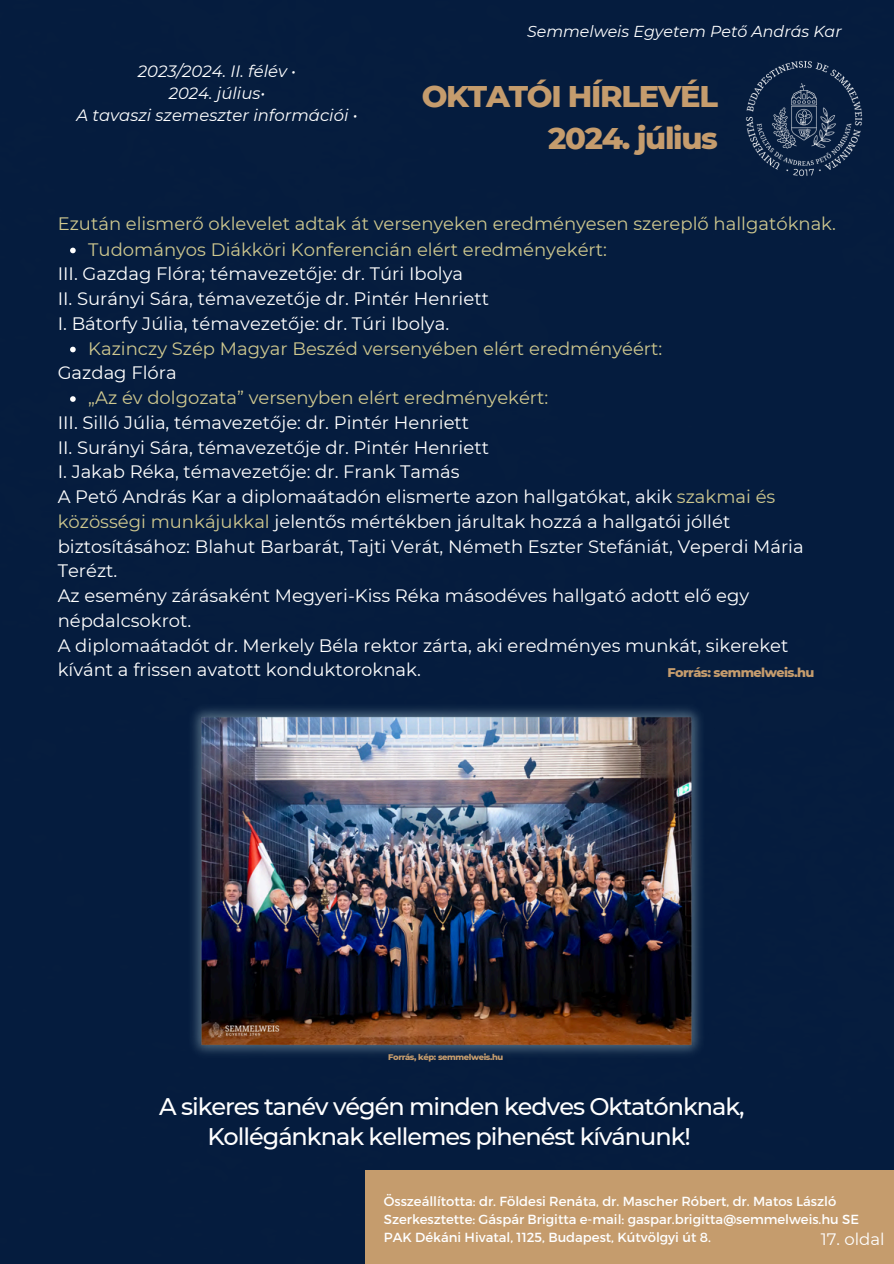
<style>
.page{position:relative;width:894px;height:1264px;background:#fff}
.page>*{position:absolute;margin:0;border:0;box-sizing:border-box;transform-origin:0 0}
.t1{font:800 30.45px/42.5px "Montserrat";letter-spacing:-.045em;color:#c59c6d;text-align:right}
.t2{font:500 24px/29.2px "Montserrat";letter-spacing:-.045em;color:#fff;text-align:center}
.t3{font:18px/24.8px "Montserrat";color:#fff}
.t4{font:18px "Montserrat";color:#cfc88f}
.t5{font:italic 16.5px/22.4px "Montserrat";color:#fff;text-align:center}
.t6{font:16.5px "Montserrat";color:#fff}
.t7{font:italic 15.9px "Montserrat";color:#fff}
.t8{font:13.2px/17.9px "Montserrat";color:#fff}
.t9{font:800 12.9px "Montserrat";letter-spacing:-.045em;color:#c59c6d}
.t10{font:800 8.4px "Montserrat";letter-spacing:-.045em;color:#c59c6d}
.s1{color:#cfc88f}
</style>
<div class="page">
<div style="left:0;top:0;width:893px;height:1263px;background:#051c3e"></div>
<div style="left:365px;top:1170px;width:528px;height:93px;background:#c59c6d"></div>
<img style="left:730px;top:45px;width:147px;height:146px">
<svg style="left:70px;top:248px;width:6px;height:5px"></svg>
<svg style="left:70px;top:347px;width:6px;height:5px"></svg>
<svg style="left:70px;top:396px;width:6px;height:6px"></svg>
<img style="left:173px;top:699px;width:546px;height:364px">
<p class="t5" style="left:76px;top:59px;width:283px">2023/2024. II. félév •<br>2024. július•<br>A tavaszi szemeszter információi •</p>
<h3 class="t7" style="left:527px;top:21px;width:316px">Semmelweis Egyetem Pető András Kar</h3>
<p class="t1" style="left:421px;top:75px;width:297px">OKTATÓI HÍRLEVÉL<br>2024. július</p>
<h2 class="t4" style="left:58px;top:212px;width:779px">Ezután elismerő oklevelet adtak át versenyeken eredményesen szereplő hallgatóknak.</h2>
<h3 class="t4" style="left:88px;top:238px;width:520px">Tudományos Diákköri Konferencián elért eredményekért:</h3>
<h1 class="t3" style="left:58px;top:261px;width:432px">III. Gazdag Flóra; témavezetője: dr. Túri Ibolya<br>II. Surányi Sára, témavezetője dr. Pintér Henriett<br>I. Bátorfy Júlia, témavezetője: dr. Túri Ibolya.</h1>
<p class="t4" style="left:88px;top:337px;width:575px">Kazinczy Szép Magyar Beszéd versenyében elért eredményéért:</p>
<h3 class="t3" style="left:58px;top:360px;width:120px">Gazdag Flóra</h3>
<p class="t4" style="left:88px;top:386px;width:461px">„Az év dolgozata” versenyben elért eredményekért:</p>
<h3 class="t3" style="left:58px;top:410px;width:747px">III. Silló Júlia, témavezetője: dr. Pintér Henriett<br>II. Surányi Sára, témavezetője dr. Pintér Henriett<br>I. Jakab Réka, témavezetője: dr. Frank Tamás<br>A Pető András Kar a diplomaátadón elismerte azon hallgatókat, akik <span class="s1">szakmai és közösségi munkájukkal</span> jelentős mértékben járultak hozzá a hallgatói jóllét biztosításához: Blahut Barbarát, Tajti Verát, Németh Eszter Stefániát, Veperdi Mária Terézt.<br>Az esemény zárásaként Megyeri-Kiss Réka másodéves hallgató adott elő egy népdalcsokrot.<br>A diplomaátadót dr. Merkely Béla rektor zárta, aki eredményes munkát, sikereket kívánt a frissen avatott konduktoroknak.</h3>
<h3 class="t9" style="left:667px;top:664px;width:148px">Forrás: semmelweis.hu</h3>
<h6 class="t10" style="left:388px;top:1051px;width:117px">Forrás, kép: semmelweis.hu</h6>
<h5 class="t2" style="left:159px;top:1092px;width:587px">A sikeres tanév végén minden kedves Oktatónknak,<br>Kollégánknak kellemes pihenést kívánunk!</h5>
<p class="t8" style="left:383px;top:1191px;width:476px">Összeállította: dr. Földesi Renáta, dr. Mascher Róbert, dr. Matos László<br>Szerkesztette: Gáspár Brigitta e-mail: gaspar.brigitta@semmelweis.hu SE<br>PAK Dékáni Hivatal, 1125, Budapest, Kútvölgyi út 8.</p>
<h3 class="t6" style="left:820px;top:1229px;width:65px">17. oldal</h3>
</div>
